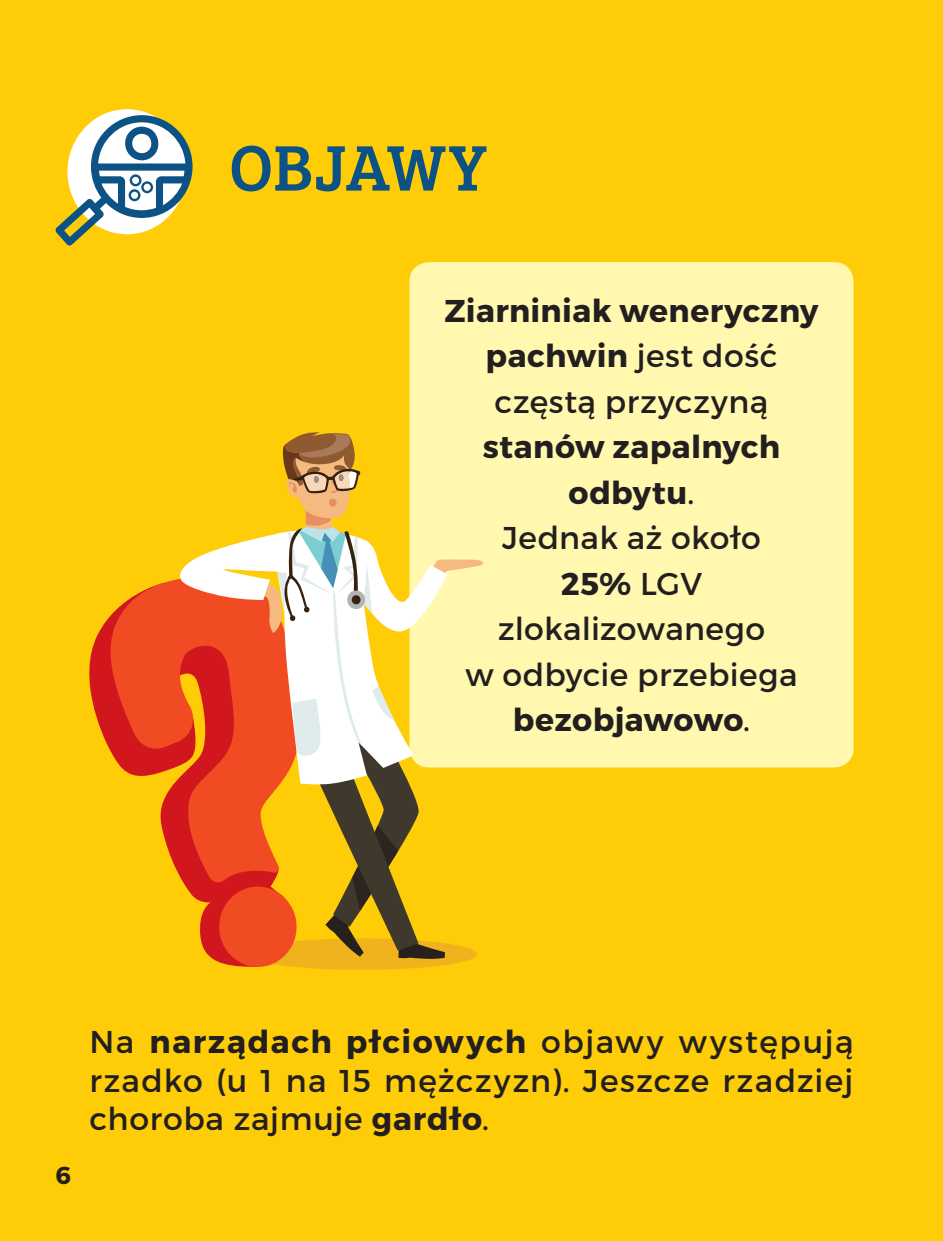
<style>
.page{position:relative;width:943px;height:1241px;background:#fff}
.page>*{position:absolute;margin:0;border:0;box-sizing:border-box;transform-origin:0 0}
.t1{font:66.5px "Bree Serif";color:#0c5284}
.t2{font:31.5px/45.5px "Montserrat";letter-spacing:.02em;color:#231f20;text-align:center}
.t3{font:700 31.5px/45.5px "Montserrat";letter-spacing:.01em;color:#231f20;text-align:center}
.t4{font:700 24.5px "Montserrat";color:#231f20}
.s1{font-weight:400}
.s2{font-weight:700}
</style>
<div class="page">
<div style="left:0;top:0;width:943px;height:1240px;background:#fecd08"></div>
<div style="left:409px;top:262px;width:444px;height:505px;background:#fff8ae;border-radius:20px"></div>
<div style="left:247px;top:938px;width:230px;height:31px;background:#f1b31d;border-radius:50%"></div>
<svg style="left:89px;top:616px;width:196px;height:350px"></svg>
<svg style="left:110px;top:579px;width:67px;height:304px"></svg>
<div style="left:219px;top:886px;width:77px;height:80px;background:#f04b22;border-radius:50%"></div>
<svg style="left:177px;top:431px;width:310px;height:527px"></svg>
<div style="left:329px;top:498px;width:7px;height:9px;background:#e78f62;border-radius:50%"></div>
<svg style="left:55px;top:115px;width:137px;height:130px"></svg>
<h1 class="t1" style="left:229px;top:119px;width:259px">Objawy</h1>
<p class="t3" style="left:444px;top:288px;width:375px">Ziarniniak weneryczny pachwin <span class="s1">jest dość częstą przyczyną</span></p>
<p class="t2" style="left:465px;top:424px;width:333px"><span class="s2">stanów zapalnych odbytu</span>.<br>Jednak aż około<br><span class="s2">25%</span> LGV zlokalizowanego<br>w odbycie przebiega <span class="s2">bezobjawowo</span>.</p>
<p class="t4" style="left:56px;top:1159px;width:17px">6</p>
<p class="t2" style="left:89px;top:1022px;width:765px;line-height:38.5px;text-align:justify">Na <span class="s2">narządach płciowych</span> objawy występują rzadko (u 1 na 15 mężczyzn). Jeszcze rzadziej choroba zajmuje <span class="s2">gardło</span>.</p>
</div>
